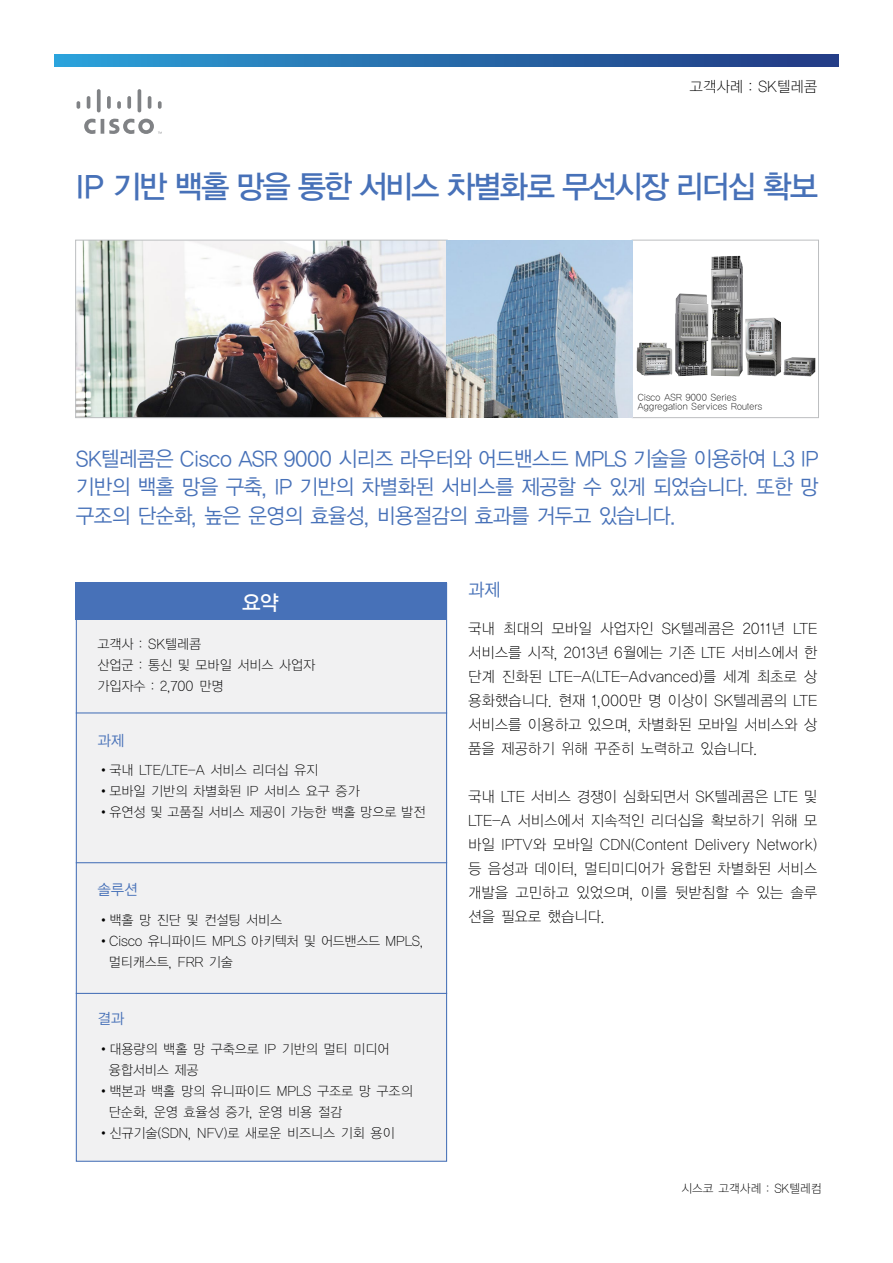
<style>
.page{position:relative;width:893px;height:1263px;background:#fff}
.page>*{position:absolute;margin:0;border:0;box-sizing:border-box;transform-origin:0 0}
.t1{font:31.5px "YGO13";letter-spacing:-.14em;color:#4771b8}
.t2{font:21px/28.5px "YGO12";letter-spacing:-.1em;color:#4771b8;text-align:justify;scale:.95 1}
.t3{font:21px "YGO13";color:#fff;scale:.95 1}
.t4{font:18px "YGO12";color:#4771b8;scale:.95 1}
.t5{font:15px/24px "YGO11";letter-spacing:-.06em;color:#000;text-align:justify;scale:.95 1}
.t6{font:15px "YGO12";letter-spacing:-.06em;color:#4771b8;scale:.95 1}
.t7{font:13.5px/21px "YGO11";letter-spacing:-.06em;color:#000;scale:.95 1}
.t8{font:13.5px/21px "YGO11";letter-spacing:-.08em;color:#000;scale:.95 1}
.t9{font:12px "YGO11";letter-spacing:-.06em;color:#000;scale:.95 1}
.t10{font:9px/9px "YGO11";letter-spacing:-.06em;color:#000;scale:.95 1}
</style>
<div class="page">
<svg style="left:54px;top:54px;width:785px;height:13px;background:#276bab"></svg>
<svg style="left:77px;top:89px;width:85px;height:45px"></svg>
<img style="left:675px;top:256px;width:99px;height:120px">
<div style="left:632px;top:240px;width:187px;height:178px;border:1px solid #bcbec0"></div>
<img style="left:78px;top:240px;width:555px;height:178px">
<div style="left:76px;top:240px;width:371px;height:178px;border:1px solid #bcbec0"></div>
<div style="left:76px;top:583px;width:371px;height:579px;background:#f1f1f2;border:1px solid #4771b8"></div>
<div style="left:76px;top:582px;width:371px;height:37px;background:#4771b8"></div>
<hr style="left:76px;top:712px;width:371px;height:1px;background:#4771b8">
<hr style="left:76px;top:862px;width:371px;height:1px;background:#4771b8">
<hr style="left:76px;top:993px;width:371px;height:1px;background:#4771b8">
<p class="t5" style="left:689px;top:75px;width:137px">고객사례 : SK텔레콤</p>
<h1 class="t1" style="left:75px;top:169px;width:746px">IP 기반 백홀 망을 통한 서비스 차별화로 무선시장 리더십 확보</h1>
<p class="t10" style="left:637px;top:393px;width:133px">Cisco ASR 9000 Series<br>Aggregation Services Routers</p>
<h2 class="t2" style="left:75px;top:445px;width:785px">SK텔레콤은 Cisco ASR 9000 시리즈 라우터와 어드밴스드 MPLS 기술을 이용하여 L3 IP 기반의 백홀 망을 구축, IP 기반의 차별화된 서비스를 제공할 수 있게 되었습니다. 또한 망 구조의 단순화, 높은 운영의 효율성, 비용절감의 효과를 거두고 있습니다.</h2>
<h2 class="t3" style="left:242px;top:591px;width:41px">요약</h2>
<p class="t7" style="left:97px;top:634px;width:232px">고객사 : SK텔레콤<br>산업군 : 통신 및 모바일 서비스 사업자 가입자수 : 2,700 만명</p>
<p class="t6" style="left:97px;top:732px;width:31px">과제</p>
<p class="t7" style="left:97px;top:760px;width:235px">•국내 LTE/LTE-A 서비스 리더십 유지</p>
<p class="t7" style="left:97px;top:781px;width:278px">•모바일 기반의 차별화된 IP 서비스 요구 증가</p>
<p class="t7" style="left:97px;top:802px;width:348px">•유연성 및 고품질 서비스 제공이 가능한 백홀 망으로 발전</p>
<p class="t6" style="left:97px;top:881px;width:45px">솔루션</p>
<p class="t7" style="left:97px;top:909px;width:197px">•백홀 망 진단 및 컨설팅 서비스</p>
<p class="t8" style="left:108px;top:930px;width:334px;text-indent:-11px">•Cisco 유니파이드 MPLS 아키텍처 및 어드밴스드 MPLS, 멀티캐스트, FRR 기술</p>
<p class="t6" style="left:97px;top:1010px;width:31px">결과</p>
<p class="t7" style="left:108px;top:1039px;width:298px;text-indent:-11px">•대용량의 백홀 망 구축으로 IP 기반의 멀티 미디어 융합서비스 제공</p>
<p class="t7" style="left:108px;top:1081px;width:322px;text-indent:-11px">•백본과 백홀 망의 유니파이드 MPLS 구조로 망 구조의 단순화, 운영 효율성 증가, 운영 비용 절감</p>
<p class="t7" style="left:97px;top:1123px;width:315px">•신규기술(SDN, NFV)로 새로운 비즈니스 기회 용이</p>
<p class="t4" style="left:468px;top:580px;width:36px">과제</p>
<p class="t5" style="left:468px;top:617px;width:370px">국내 최대의 모바일 사업자인 SK텔레콤은 2011년 LTE 서비스를 시작, 2013년 6월에는 기존 LTE 서비스에서 한 단계 진화된 LTE-A(LTE-Advanced)를 세계 최초로 상 용화했습니다. 현재 1,000만 명 이상이 SK텔레콤의 LTE 서비스를 이용하고 있으며, 차별화된 모바일 서비스와 상 품을 제공하기 위해 꾸준히 노력하고 있습니다.</p>
<p class="t5" style="left:468px;top:785px;width:370px">국내 LTE 서비스 경쟁이 심화되면서 SK텔레콤은 LTE 및 LTE-A 서비스에서 지속적인 리더십을 확보하기 위해 모 바일 IPTV와 모바일 CDN(Content Delivery Network) 등 음성과 데이터, 멀티미디어가 융합된 차별화된 서비스 개발을 고민하고 있었으며, 이를 뒷받침할 수 있는 솔루 션을 필요로 했습니다.</p>
<p class="t9" style="left:681px;top:1182px;width:150px">시스코 고객사례 : SK텔레컴</p>
</div>
